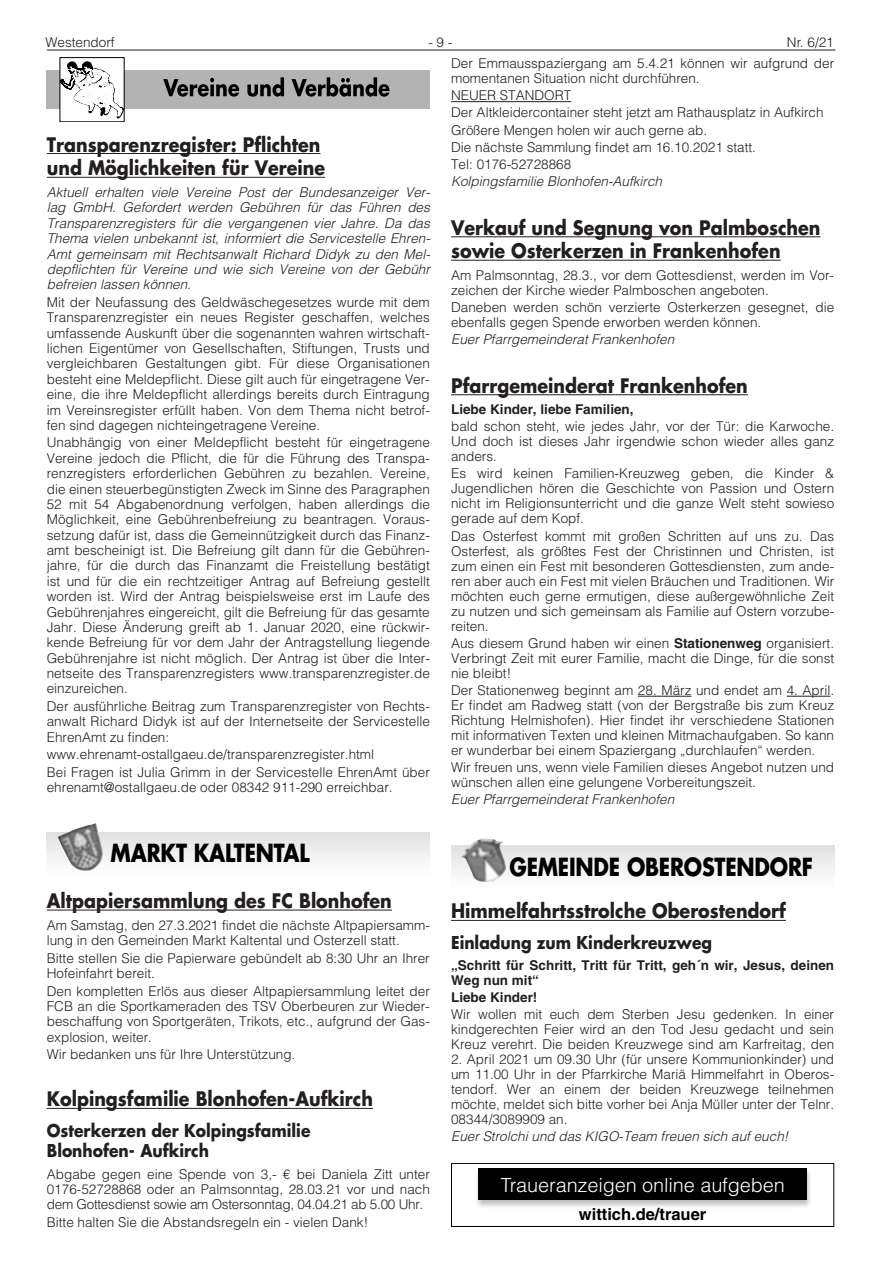
<style>
.page{position:relative;width:881px;height:1263px;background:#fff}
.page>*{position:absolute;margin:0;border:0;box-sizing:border-box;transform-origin:0 0}
.t1{font:700 24.3px "Futura LT";letter-spacing:-.01em;color:#000;scale:.85 1}
.t2{font:700 19.5px/23.4px "Futura LT";color:#231f20;scale:.9 1}
.t3{font:300 19.5px "Helvetica LT";color:#fff}
.t4{font:700 17.25px/20px "Futura LT";color:#231f20;scale:.9 1}
.t5{font:700 16.5px "Helvetica LT";color:#000}
.t6{font:300 13.5px/15.5px "Helvetica LT";color:#231f20;text-align:justify}
.t7{font:italic 300 13.5px/15.5px "Helvetica LT";color:#231f20;text-align:justify}
.t8{font:700 13.5px/15px "Helvetica LT";color:#231f20}
.s1{font-weight:700}
</style>
<div class="page">
<hr style="left:47px;top:50px;width:788px;height:1px;background:#231f20">
<hr style="left:451px;top:101px;width:120px;height:1px;background:#231f20">
<hr style="left:451px;top:236px;width:369px;height:1px;background:#231f20">
<hr style="left:451px;top:260px;width:329px;height:1px;background:#231f20">
<hr style="left:451px;top:394px;width:296px;height:1px;background:#231f20">
<hr style="left:637px;top:696px;width:54px;height:1px;background:#231f20">
<hr style="left:786px;top:696px;width:44px;height:1px;background:#231f20">
<hr style="left:451px;top:920px;width:334px;height:1px;background:#231f20">
<div style="left:451px;top:846px;width:382px;height:46px;background:linear-gradient(to bottom,#e2e2e2,#fff)"></div>
<img style="left:460px;top:838px;width:46px;height:45px">
<hr style="left:47px;top:153px;width:273px;height:1px;background:#231f20">
<hr style="left:47px;top:177px;width:278px;height:1px;background:#231f20">
<hr style="left:47px;top:909px;width:345px;height:1px;background:#231f20">
<hr style="left:47px;top:1108px;width:326px;height:1px;background:#231f20">
<div style="left:47px;top:70px;width:382px;height:39px;background:#b3b3b3"></div>
<svg style="left:62px;top:61px;width:60px;height:58px"></svg>
<div style="left:60px;top:57px;width:64px;height:65px;border:1px solid #000"></div>
<svg style="left:163px;top:78px;width:76px;height:19px"></svg>
<svg style="left:247px;top:77px;width:37px;height:20px"></svg>
<svg style="left:291px;top:77px;width:98px;height:20px"></svg>
<div style="left:47px;top:832px;width:382px;height:46px;background:linear-gradient(to bottom,#e1e1e1,#fff)"></div>
<img style="left:58px;top:823px;width:45px;height:48px">
<div style="left:451px;top:1163px;width:382px;height:64px;border:1px solid #000"></div>
<div style="left:474px;top:1168px;width:337px;height:41px;background:#000;opacity:.26"></div>
<div style="left:478px;top:1168px;width:328px;height:32px;background:#000"></div>
<p class="t6" style="left:45px;top:34px;width:71px">Westendorf</p>
<p class="t6" style="left:428px;top:34px;width:26px">- 9 -</p>
<p class="t6" style="left:451px;top:31px;width:384px;line-height:21.3px;text-align:right">Nr. 6/21<br>Der Emmausspaziergang am 5.4.21 können wir aufgrund der</p>
<p class="t6" style="left:451px;top:70px;width:374px;line-height:17.1px;text-align:left">momentanen Situation nicht durchführen.<br>NEUER STANDORT<br>Der Altkleidercontainer steht jetzt am Rathausplatz in Aufkirch Größere Mengen holen wir auch gerne ab.<br>Die nächste Sammlung findet am 16.10.2021 statt.<br>Tel: 0176-52728868</p>
<p class="t7" style="left:451px;top:173px;width:212px">Kolpingsfamilie Blonhofen-Aufkirch</p>
<h2 class="t2" style="left:451px;top:216px;width:412px">Verkauf und Segnung von Palmboschen sowie Osterkerzen in Frankenhofen</h2>
<p class="t6" style="left:451px;top:267px;width:384px;line-height:15px">Am Palmsonntag, 28.3., vor dem Gottesdienst, werden im Vor&shy;zeichen der Kirche wieder Palmboschen angeboten.</p>
<p class="t6" style="left:451px;top:299px;width:384px;line-height:15px">Daneben werden schön verzierte Osterkerzen gesegnet, die ebenfalls gegen Spende erworben werden können.</p>
<p class="t7" style="left:451px;top:331px;width:224px">Euer Pfarrgemeinderat Frankenhofen</p>
<h2 class="t2" style="left:451px;top:373px;width:331px">Pfarrgemeinderat Frankenhofen</h2>
<p class="t8" style="left:451px;top:402px;width:184px">Liebe Kinder, liebe Familien,</p>
<p class="t6" style="left:451px;top:419px;width:384px;line-height:15px">bald schon steht, wie jedes Jahr, vor der Tür: die Karwoche.<br>Und doch ist dieses Jahr irgendwie schon wieder alles ganz anders.</p>
<p class="t6" style="left:451px;top:466px;width:384px;line-height:15px">Es wird keinen Familien-Kreuzweg geben, die Kinder &amp; Jugendlichen hören die Geschichte von Passion und Ostern nicht im Religionsunterricht und die ganze Welt steht sowieso gerade auf dem Kopf.</p>
<p class="t6" style="left:451px;top:528px;width:384px;line-height:15px">Das Osterfest kommt mit großen Schritten auf uns zu. Das Osterfest, als größtes Fest der Christinnen und Christen, ist zum einen ein Fest mit besonderen Gottesdiensten, zum ande&shy;ren aber auch ein Fest mit vielen Bräuchen und Traditionen. Wir möchten euch gerne ermutigen, diese außergewöhnliche Zeit zu nutzen und sich gemeinsam als Familie auf Ostern vorzube&shy;reiten.</p>
<p class="t6" style="left:451px;top:635px;width:384px;line-height:15px">Aus diesem Grund haben wir einen <span class="s1">Stationenweg</span> organisiert.<br>Verbringt Zeit mit eurer Familie, macht die Dinge, für die sonst nie bleibt!</p>
<p class="t6" style="left:451px;top:682px;width:384px;line-height:15px">Der Stationenweg beginnt am 28. März und endet am 4. April.<br>Er findet am Radweg statt (von der Bergstraße bis zum Kreuz Richtung Helmishofen). Hier findet ihr verschiedene Stationen mit informativen Texten und kleinen Mitmachaufgaben. So kann er wunderbar bei einem Spaziergang „durchlaufen“ werden.</p>
<p class="t6" style="left:451px;top:759px;width:384px;line-height:15px">Wir freuen uns, wenn viele Familien dieses Angebot nutzen und wünschen allen eine gelungene Vorbereitungszeit.</p>
<p class="t7" style="left:451px;top:791px;width:224px">Euer Pfarrgemeinderat Frankenhofen</p>
<h2 class="t2" style="left:47px;top:132px;width:310px;line-height:23.9px">Transparenzregister: Pflichten und Möglichkeiten für Vereine</h2>
<p class="t7" style="left:47px;top:184px;width:385px">Aktuell erhalten viele Vereine Post der Bundesanzeiger Ver&shy;lag GmbH. Gefordert werden Gebühren für das Führen des Transparenzregisters für die vergangenen vier Jahre. Da das Thema vielen unbekannt ist, informiert die Servicestelle Ehren-Amt gemeinsam mit Rechtsanwalt Richard Didyk zu den Mel&shy;depflichten für Vereine und wie sich Vereine von der Gebühr befreien lassen können.</p>
<p class="t6" style="left:47px;top:294px;width:384px">Mit der Neufassung des Geldwäschegesetzes wurde mit dem Transparenzregister ein neues Register geschaffen, welches umfassende Auskunft über die sogenannten wahren wirtschaft&shy;lichen Eigentümer von Gesellschaften, Stiftungen, Trusts und vergleichbaren Gestaltungen gibt. Für diese Organisationen besteht eine Meldepflicht. Diese gilt auch für eingetragene Ver&shy;eine, die ihre Meldepflicht allerdings bereits durch Eintragung im Vereinsregister erfüllt haben. Von dem Thema nicht betrof&shy;fen sind dagegen nichteingetragene Vereine.</p>
<p class="t6" style="left:47px;top:435px;width:384px">Unabhängig von einer Meldepflicht besteht für eingetragene Vereine jedoch die Pflicht, die für die Führung des Transpa&shy;renzregisters erforderlichen Gebühren zu bezahlen. Vereine, die einen steuerbegünstigten Zweck im Sinne des Paragraphen 52 mit 54 Abgabenordnung verfolgen, haben allerdings die Möglichkeit, eine Gebührenbefreiung zu beantragen. Voraus&shy;setzung dafür ist, dass die Gemeinnützigkeit durch das Finanz&shy;amt bescheinigt ist. Die Befreiung gilt dann für die Gebühren&shy;jahre, für die durch das Finanzamt die Freistellung bestätigt ist und für die ein rechtzeitiger Antrag auf Befreiung gestellt worden ist. Wird der Antrag beispielsweise erst im Laufe des Gebührenjahres eingereicht, gilt die Befreiung für das gesamte Jahr. Diese Änderung greift ab 1. Januar 2020, eine rückwir&shy;kende Befreiung für vor dem Jahr der Antragstellung liegende Gebührenjahre ist nicht möglich. Der Antrag ist über die Inter&shy;netseite des Transparenzregisters www.transparenzregister.de einzureichen.</p>
<p class="t6" style="left:47px;top:698px;width:384px">Der ausführliche Beitrag zum Transparenzregister von Rechts&shy;anwalt Richard Didyk ist auf der Internetseite der Servicestelle EhrenAmt zu finden:</p>
<p class="t6" style="left:47px;top:745px;width:384px;line-height:17.5px">www.ehrenamt-ostallgaeu.de/transparenzregister.html<br>Bei Fragen ist Julia Grimm in der Servicestelle EhrenAmt über</p>
<p class="t6" style="left:47px;top:779px;width:347px">ehrenamt@ostallgaeu.de oder 08342 911-290 erreichbar.</p>
<h1 class="t1" style="left:111px;top:837px;width:235px">MARKT KALTENTAL</h1>
<h2 class="t2" style="left:47px;top:889px;width:385px">Altpapiersammlung des FC Blonhofen</h2>
<p class="t6" style="left:47px;top:917px;width:384px">Am Samstag, den 27.3.2021 findet die nächste Altpapiersamm&shy;lung in den Gemeinden Markt Kaltental und Osterzell statt.</p>
<p class="t6" style="left:47px;top:950px;width:384px">Bitte stellen Sie die Papierware gebündelt ab 8:30 Uhr an Ihrer<br>Hofeinfahrt bereit.</p>
<p class="t6" style="left:47px;top:983px;width:384px">Den kompletten Erlös aus dieser Altpapiersammlung leitet der FCB an die Sportkameraden des TSV Oberbeuren zur Wieder&shy;beschaffung von Sportgeräten, Trikots, etc., aufgrund der Gas&shy;explosion, weiter.</p>
<p class="t6" style="left:47px;top:1046px;width:250px">Wir bedanken uns für Ihre Unterstützung.</p>
<h2 class="t2" style="left:47px;top:1087px;width:364px">Kolpingsfamilie Blonhofen-Aufkirch</h2>
<p class="t4" style="left:47px;top:1120px;width:294px">Osterkerzen der Kolpingsfamilie<br>Blonhofen- Aufkirch</p>
<p class="t6" style="left:47px;top:1166px;width:384px">Abgabe gegen eine Spende von 3,- € bei Daniela Zitt unter 0176-52728868 oder an Palmsonntag, 28.03.21 vor und nach dem Gottesdienst sowie am Ostersonntag, 04.04.21 ab 5.00 Uhr.</p>
<p class="t6" style="left:47px;top:1214px;width:323px">Bitte halten Sie die Abstandsregeln ein - vielen Dank!</p>
<h1 class="t1" style="left:509px;top:850px;width:358px">GEMEINDE OBEROSTENDORF</h1>
<h2 class="t2" style="left:451px;top:899px;width:373px">Himmelfahrtsstrolche Oberostendorf</h2>
<p class="t4" style="left:451px;top:932px;width:291px">Einladung zum Kinderkreuzweg</p>
<p class="t8" style="left:451px;top:957px;width:384px">„Schritt für Schritt, Tritt für Tritt, geh´n wir, Jesus, deinen<br>Weg nun mit“</p>
<p class="t8" style="left:451px;top:990px;width:88px">Liebe Kinder!</p>
<p class="t6" style="left:451px;top:1007px;width:384px;line-height:15px">Wir wollen mit euch dem Sterben Jesu gedenken. In einer kindgerechten Feier wird an den Tod Jesu gedacht und sein Kreuz verehrt. Die beiden Kreuzwege sind am Karfreitag, den</p>
<p class="t6" style="left:451px;top:1052px;width:384px;line-height:15px">2. April 2021 um 09.30 Uhr (für unsere Kommunionkinder) und um 11.00 Uhr in der Pfarrkirche Mariä Himmelfahrt in Oberos&shy;tendorf. Wer an einem der beiden Kreuzwege teilnehmen möchte, meldet sich bitte vorher bei Anja Müller unter der Telnr.<br>08344/3089909 an.</p>
<p class="t7" style="left:451px;top:1129px;width:338px">Euer Strolchi und das KIGO-Team freuen sich auf euch!</p>
<h2 class="t3" style="left:500px;top:1173px;width:286px">Traueranzeigen online aufgeben</h2>
<p class="t5" style="left:578px;top:1204px;width:129px">wittich.de/trauer</p>
</div>
